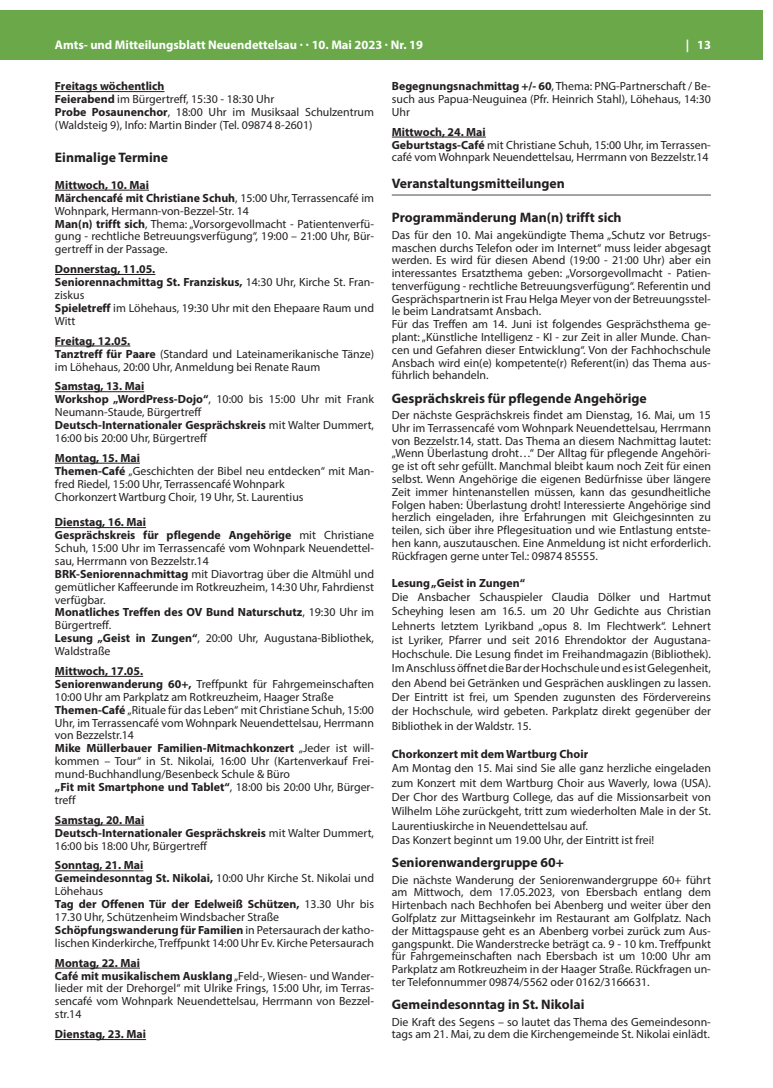
<style>
.page{position:relative;width:773px;height:1088px;background:#fff}
.page>*{position:absolute;margin:0;border:0;box-sizing:border-box;transform-origin:0 0}
.t1{font:700 13.75px "Myriad Pro";color:#231f20}
.t2{font:700 12.5px "Myriad Pro";color:#fff}
.t3{font:11.88px/12.9px "Myriad Pro";color:#231f20}
.t4{font:700 11.88px/12.9px "Myriad Pro";color:#231f20}
.s1{font-weight:700}
.s2{font-weight:400}
</style>
<div class="page">
<div style="left:11px;top:11px;width:751px;height:49px;background:#6aa84a"></div>
<div style="left:0;top:11px;width:11px;height:49px;background:#6aa84a"></div>
<hr style="left:55px;top:91px;width:109px;height:1px;background:#231f20">
<hr style="left:55px;top:190px;width:94px;height:1px;background:#231f20">
<hr style="left:55px;top:274px;width:100px;height:1px;background:#231f20">
<hr style="left:55px;top:346px;width:75px;height:1px;background:#231f20">
<hr style="left:55px;top:391px;width:89px;height:1px;background:#231f20">
<hr style="left:55px;top:463px;width:85px;height:1px;background:#231f20">
<hr style="left:55px;top:527px;width:91px;height:1px;background:#231f20">
<hr style="left:55px;top:676px;width:88px;height:1px;background:#231f20">
<hr style="left:55px;top:825px;width:89px;height:1px;background:#231f20">
<hr style="left:55px;top:870px;width:88px;height:1px;background:#231f20">
<hr style="left:55px;top:968px;width:85px;height:1px;background:#231f20">
<hr style="left:55px;top:1039px;width:91px;height:1px;background:#231f20">
<hr style="left:392px;top:137px;width:93px;height:1px;background:#231f20">
<hr style="left:392px;top:194px;width:318px;height:2px;background:#6c6d70">
<p class="t2" style="left:55px;top:37px;width:369px">Amts- und Mitteilungsblatt Neuendettelsau · · 10. Mai 2023 · Nr. 19</p>
<p class="t2" style="left:685px;top:37px;width:26px">| 13</p>
<p class="t3" style="left:55px;top:80px;width:320px"><span class="s1">Freitags wöchentlich<br>Feierabend</span> im Bürgertreff, 15:30 - 18:30 Uhr<br><span class="s1">Probe Posaunenchor</span>, 18:00 Uhr im Musiksaal Schulzentrum (Waldsteig 9), Info: Martin Binder (Tel. 09874 8-2601)</p>
<p class="t1" style="left:55px;top:148px;width:115px">Einmalige Termine</p>
<p class="t3" style="left:55px;top:178px;width:320px"><span class="s1">Mittwoch, 10. Mai<br>Märchencafé mit Christiane Schuh</span>, 15:00 Uhr, Terrassencafé im Wohnpark, Hermann-von-Bezzel-Str. 14<br><span class="s1">Man(n) trifft sich</span>, Thema: „Vorsorgevollmacht - Patientenverfü&shy;gung - rechtliche Betreuungsverfügung“, 19:00 – 21:00 Uhr, Bür&shy;gertreff in der Passage.</p>
<p class="t3" style="left:55px;top:263px;width:320px"><span class="s1">Donnerstag, 11.05.<br>Seniorennachmittag St. Franziskus,</span> 14:30 Uhr, Kirche St. Fran&shy;ziskus<br><span class="s1">Spieletreff</span> im Löhehaus, 19:30 Uhr mit den Ehepaare Raum und<br>Witt</p>
<p class="t3" style="left:55px;top:334px;width:320px"><span class="s1">Freitag, 12.05.<br>Tanztreff für Paare</span> (Standard und Lateinamerikanische Tänze) im Löhehaus, 20:00 Uhr, Anmeldung bei Renate Raum</p>
<p class="t3" style="left:55px;top:380px;width:320px"><span class="s1">Samstag, 13. Mai<br>Workshop „WordPress-Dojo“</span>, 10:00 bis 15:00 Uhr mit Frank Neumann-Staude, Bürgertreff<br><span class="s1">Deutsch-Internationaler Gesprächskreis</span> mit Walter Dummert, 16:00 bis 20:00 Uhr, Bürgertreff</p>
<p class="t3" style="left:55px;top:451px;width:320px"><span class="s1">Montag, 15. Mai<br>Themen-Café</span> „Geschichten der Bibel neu entdecken“ mit Man&shy;fred Riedel, 15:00 Uhr, Terrassencafé Wohnpark<br>Chorkonzert Wartburg Choir, 19 Uhr, St. Laurentius</p>
<p class="t3" style="left:55px;top:516px;width:320px"><span class="s1">Dienstag, 16. Mai<br>Gesprächskreis für pflegende Angehörige</span> mit Christiane Schuh, 15:00 Uhr im Terrassencafé vom Wohnpark Neuendettel&shy;sau, Herrmann von Bezzelstr.14<br><span class="s1">BRK-Seniorennachmittag</span> mit Diavortrag über die Altmühl und gemütlicher Kaffeerunde im Rotkreuzheim, 14:30 Uhr, Fahrdienst verfügbar.<br><span class="s1">Monatliches Treffen des OV Bund Naturschutz</span>, 19:30 Uhr im Bürgertreff.<br><span class="s1">Lesung „Geist in Zungen“</span>, 20:00 Uhr, Augustana-Bibliothek, Waldstraße</p>
<p class="t3" style="left:55px;top:664px;width:320px"><span class="s1">Mittwoch, 17.05.<br>Seniorenwanderung 60+,</span> Treffpunkt für Fahrgemeinschaften 10:00 Uhr am Parkplatz am Rotkreuzheim, Haager Straße <span class="s1">Themen-Café</span> „Rituale für das Leben“ mit Christiane Schuh, 15:00<br>Uhr, im Terrassencafé vom Wohnpark Neuendettelsau, Herrmann von Bezzelstr.14<br><span class="s1">Mike Müllerbauer Familien-Mitmachkonzert</span> „Jeder ist will&shy;kommen – Tour“ in St. Nikolai, 16:00 Uhr (Kartenverkauf Frei&shy;mund-Buchhandlung/Besenbeck Schule &amp; Büro<br><span class="s1">„Fit mit Smartphone und Tablet“</span>, 18:00 bis 20:00 Uhr, Bürger&shy;treff</p>
<p class="t4" style="left:55px;top:813px;width:320px">Samstag, 20. Mai<br>Deutsch-Internationaler Gesprächskreis <span class="s2">mit Walter Dummert,<br>16:00 bis 18:00 Uhr, Bürgertreff</span></p>
<p class="t3" style="left:55px;top:859px;width:320px"><span class="s1">Sonntag, 21. Mai<br>Gemeindesonntag St. Nikolai,</span> 10:00 Uhr Kirche St. Nikolai und Löhehaus<br><span class="s1">Tag der Offenen Tür der Edelweiß Schützen,</span> 13.30 Uhr bis 17.30 Uhr, Schützenheim Windsbacher Straße <span class="s1">Schöpfungswanderung für Familien</span> in Petersaurach der katho&shy;lischen Kinderkirche, Treffpunkt 14:00 Uhr Ev. Kirche Petersaurach</p>
<p class="t3" style="left:55px;top:956px;width:320px"><span class="s1">Montag, 22. Mai<br>Café mit musikalischem Ausklang</span> „Feld-, Wiesen- und Wander&shy;lieder mit der Drehorgel“ mit Ulrike Frings, 15:00 Uhr, im Terras&shy;sencafé vom Wohnpark Neuendettelsau, Herrmann von Bezzel&shy;str.14</p>
<p class="t4" style="left:55px;top:1027px;width:93px">Dienstag, 23. Mai</p>
<p class="t3" style="left:392px;top:80px;width:320px;text-align:justify"><span class="s1">Begegnungsnachmittag +/- 60</span>, Thema: PNG-Partnerschaft / Be&shy;such aus Papua-Neuguinea (Pfr. Heinrich Stahl), Löhehaus, 14:30<br>Uhr</p>
<p class="t3" style="left:392px;top:125px;width:320px"><span class="s1">Mittwoch, 24. Mai<br>Geburtstags-Café</span> mit Christiane Schuh, 15:00 Uhr, im Terrassen&shy;café vom Wohnpark Neuendettelsau, Herrmann von Bezzelstr.14</p>
<p class="t1" style="left:392px;top:175px;width:174px">Veranstaltungsmitteilungen</p>
<p class="t1" style="left:392px;top:209px;width:231px">Programmänderung Man(n) trifft sich</p>
<p class="t3" style="left:392px;top:228px;width:320px">Das für den 10. Mai angekündigte Thema „Schutz vor Betrugs&shy;maschen durchs Telefon oder im Internet“ muss leider abgesagt werden. Es wird für diesen Abend (19:00 - 21:00 Uhr) aber ein interessantes Ersatzthema geben: „Vorsorgevollmacht - Patien&shy;tenverfügung - rechtliche Betreuungsverfügung“. Referentin und Gesprächspartnerin ist Frau Helga Meyer von der Betreuungsstel&shy;le beim Landratsamt Ansbach.<br>Für das Treffen am 14. Juni ist folgendes Gesprächsthema ge&shy;plant: „Künstliche Intelligenz - KI - zur Zeit in aller Munde. Chan&shy;cen und Gefahren dieser Entwicklung“. Von der Fachhochschule Ansbach wird ein(e) kompetente(r) Referent(in) das Thema aus&shy;führlich behandeln.</p>
<p class="t1" style="left:392px;top:389px;width:256px">Gesprächskreis für pflegende Angehörige</p>
<p class="t3" style="left:392px;top:408px;width:320px;text-align:justify">Der nächste Gesprächskreis findet am Dienstag, 16. Mai, um 15<br>Uhr im Terrassencafé vom Wohnpark Neuendettelsau, Herrmann von Bezzelstr.14, statt. Das Thema an diesem Nachmittag lautet: „Wenn Überlastung droht…“ Der Alltag für pflegende Angehöri&shy;ge ist oft sehr gefüllt. Manchmal bleibt kaum noch Zeit für einen selbst. Wenn Angehörige die eigenen Bedürfnisse über längere Zeit immer hintenanstellen müssen, kann das gesundheitliche Folgen haben: Überlastung droht! Interessierte Angehörige sind herzlich eingeladen, ihre Erfahrungen mit Gleichgesinnten zu teilen, sich über ihre Pflegesituation und wie Entlastung entste&shy;hen kann, auszutauschen. Eine Anmeldung ist nicht erforderlich.<br>Rückfragen gerne unter Tel.: 09874 85555.</p>
<p class="t4" style="left:392px;top:576px;width:135px">Lesung „Geist in Zungen“</p>
<p class="t3" style="left:392px;top:590px;width:320px;line-height:14.2px;text-align:justify">Die Ansbacher Schauspieler Claudia Dölker und Hartmut Scheyhing lesen am 16.5. um 20 Uhr Gedichte aus Christian Lehnerts letztem Lyrikband „opus 8. Im Flechtwerk“. Lehnert ist Lyriker, Pfarrer und seit 2016 Ehrendoktor der Augustana-Hochschule. Die Lesung findet im Freihandmagazin (Bibliothek).<br>Im Anschluss öffnet die Bar der Hochschule und es ist Gelegenheit, den Abend bei Getränken und Gesprächen ausklingen zu lassen.<br>Der Eintritt ist frei, um Spenden zugunsten des Fördervereins der Hochschule, wird gebeten. Parkplatz direkt gegenüber der Bibliothek in der Waldstr. 15.</p>
<p class="t4" style="left:392px;top:747px;width:198px">Chorkonzert mit dem Wartburg Choir</p>
<p class="t3" style="left:392px;top:761px;width:320px;line-height:14.2px">Am Montag den 15. Mai sind Sie alle ganz herzliche eingeladen zum Konzert mit dem Wartburg Choir aus Waverly, Iowa (USA).<br>Der Chor des Wartburg College, das auf die Missionsarbeit von Wilhelm Löhe zurückgeht, tritt zum wiederholten Male in der St.<br>Laurentiuskirche in Neuendettelsau auf.<br>Das Konzert beginnt um 19.00 Uhr, der Eintritt ist frei!</p>
<p class="t1" style="left:392px;top:854px;width:174px">Seniorenwandergruppe 60+</p>
<p class="t3" style="left:392px;top:873px;width:320px;text-align:justify">Die nächste Wanderung der Seniorenwandergruppe 60+ führt am Mittwoch, dem 17.05.2023, von Ebersbach entlang dem Hirtenbach nach Bechhofen bei Abenberg und weiter über den Golfplatz zur Mittagseinkehr im Restaurant am Golfplatz. Nach der Mittagspause geht es an Abenberg vorbei zurück zum Aus&shy;gangspunkt. Die Wanderstrecke beträgt ca. 9 - 10 km. Treffpunkt für Fahrgemeinschaften nach Ebersbach ist um 10:00 Uhr am Parkplatz am Rotkreuzheim in der Haager Straße. Rückfragen un&shy;ter Telefonnummer 09874/5562 oder 0162/3166631.</p>
<p class="t1" style="left:392px;top:995px;width:194px">Gemeindesonntag in St. Nikolai</p>
<p class="t3" style="left:392px;top:1015px;width:320px">Die Kraft des Segens – so lautet das Thema des Gemeindesonn&shy;tags am 21. Mai, zu dem die Kirchengemeinde St. Nikolai einlädt.</p>
</div>
